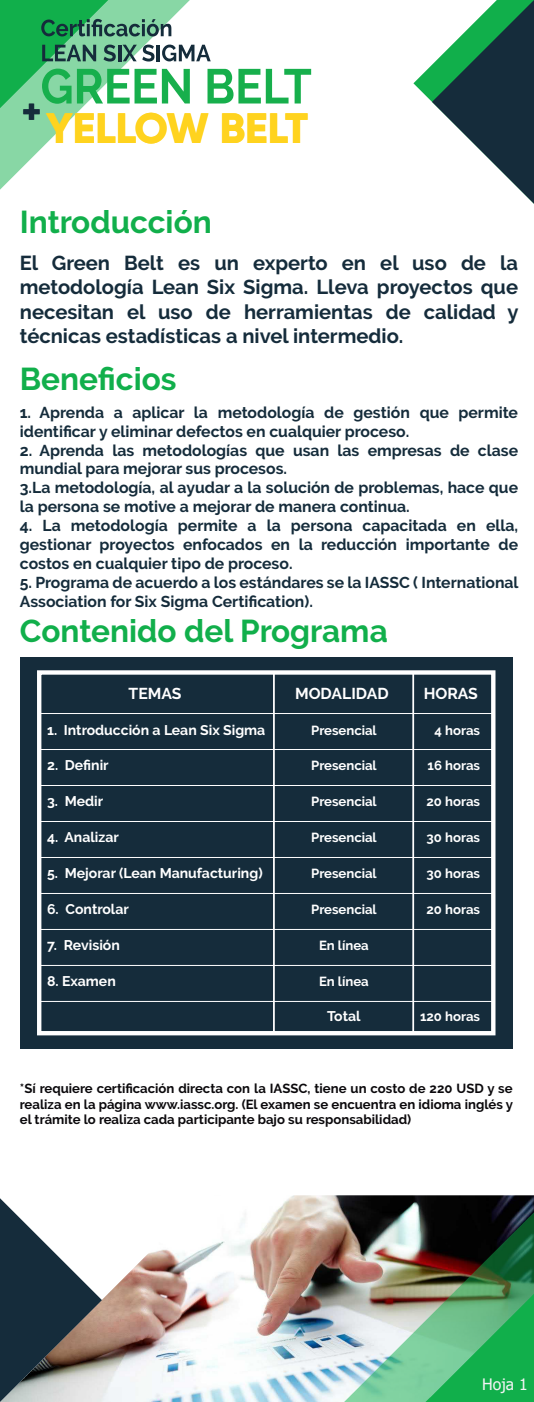
<style>
.page{position:relative;width:534px;height:1402px;background:#fff}
.page>*{position:absolute;margin:0;border:0;box-sizing:border-box;transform-origin:0 0}
.t1{font:800 42.44px "Gilroy";color:#ffd31f}
.t2{font:800 35px "Gilroy";color:#152c3b}
.t3{font:700 31.5px "Raleway";color:#11af4b}
.t4{font:700 20.12px/24.2px "Raleway";color:#152c3b;text-align:justify}
.t5{font:700 15.75px/18.9px "Raleway";color:#152c3b}
.t6{font:700 15.75px "Raleway";color:#fff}
.t7{font:15.75px "Tahoma";color:#f2f3f4}
.t8{font:700 14px "Raleway";color:#fff}
.t9{font:700 13.12px/15.8px "Raleway";color:#0b090c;text-align:justify}
.t10{font:700 13.12px "Raleway";color:#fff}
</style>
<div class="page">
<div style="left:20px;top:657px;width:492px;height:391px;background:#152c3b"></div>
<div style="left:37px;top:670px;width:458px;height:365px;border:4px solid #fff"></div>
<hr style="left:40px;top:713px;width:453px;height:1px;background:#fff">
<hr style="left:40px;top:749px;width:453px;height:1px;background:#fff">
<hr style="left:40px;top:785px;width:453px;height:1px;background:#fff">
<hr style="left:40px;top:821px;width:453px;height:1px;background:#fff">
<hr style="left:40px;top:857px;width:453px;height:1px;background:#fff">
<hr style="left:40px;top:893px;width:453px;height:1px;background:#fff">
<hr style="left:40px;top:929px;width:453px;height:1px;background:#fff">
<hr style="left:40px;top:965px;width:453px;height:1px;background:#fff">
<hr style="left:40px;top:1001px;width:453px;height:1px;background:#fff">
<hr style="left:273px;top:672px;width:1px;height:361px;background:#fff">
<hr style="left:412px;top:672px;width:2px;height:361px;background:#fff">
<img style="left:102px;top:1195px;width:431px;height:206px">
<img style="left:344px;top:1212px;width:189px;height:189px">
<svg style="left:0;top:108px;width:82px;height:82px"></svg>
<svg style="left:425px;top:1293px;width:108px;height:108px;background:#43b46b"></svg>
<svg style="left:0;top:1198px;width:102px;height:203px"></svg>
<svg style="left:0;top:0;width:311px;height:108px"></svg>
<svg style="left:413px;top:0;width:120px;height:203px"></svg>
<h2 class="t2" style="left:22px;top:90px;width:21px">+</h2>
<h1 class="t1" style="left:46px;top:101px;width:263px">YELLOW BELT</h1>
<h3 class="t3" style="left:20px;top:204px;width:193px">Introducción</h3>
<p class="t4" style="left:20px;top:251px;width:500px">El Green Belt es un experto en el uso de la metodología Lean Six Sigma. Lleva proyectos que necesitan el uso de herramientas de calidad y técnicas estadísticas a nivel intermedio.</p>
<h3 class="t3" style="left:20px;top:360px;width:158px">Beneficios</h3>
<p class="t5" style="left:20px;top:403px;width:499px">1. Aprenda a aplicar la metodología de gestión que permite identificar y eliminar defectos en cualquier proceso.</p>
<p class="t5" style="left:20px;top:440px;width:499px">2. Aprenda las metodologías que usan las empresas de clase mundial para mejorar sus procesos.<br>3.La metodología, al ayudar a la solución de problemas, hace que la persona se motive a mejorar de manera continua.</p>
<p class="t5" style="left:20px;top:516px;width:499px;text-align:justify">4. La metodología permite a la persona capacitada en ella, gestionar proyectos enfocados en la reducción importante de costos en cualquier tipo de proceso.</p>
<p class="t5" style="left:20px;top:573px;width:500px">5. Programa de acuerdo a los estándares se la IASSC ( International<br>Association for Six Sigma Certification).</p>
<h3 class="t3" style="left:20px;top:612px;width:369px">Contenido del Programa</h3>
<p class="t6" style="left:128px;top:684px;width:54px">TEMAS</p>
<p class="t8" style="left:47px;top:721px;width:219px">1. Introducción a Lean Six Sigma</p>
<p class="t10" style="left:311px;top:722px;width:67px">Presencial</p>
<p class="t10" style="left:434px;top:722px;width:47px">4 horas</p>
<p class="t10" style="left:427px;top:758px;width:54px">16 horas</p>
<p class="t10" style="left:426px;top:794px;width:55px">20 horas</p>
<p class="t10" style="left:426px;top:830px;width:55px">30 horas</p>
<p class="t10" style="left:426px;top:865px;width:55px">30 horas</p>
<p class="t10" style="left:426px;top:901px;width:55px">20 horas</p>
<p class="t6" style="left:295px;top:684px;width:95px">MODALIDAD</p>
<p class="t6" style="left:423px;top:684px;width:56px">HORAS</p>
<p class="t8" style="left:47px;top:757px;width:63px">2. Definir</p>
<p class="t8" style="left:47px;top:793px;width:58px">3. Medir</p>
<p class="t8" style="left:47px;top:829px;width:73px">4. Analizar</p>
<p class="t8" style="left:47px;top:865px;width:217px">5. Mejorar (Lean Manufacturing)</p>
<p class="t8" style="left:47px;top:900px;width:83px">6. Controlar</p>
<p class="t8" style="left:47px;top:936px;width:74px">7. Revisión</p>
<p class="t8" style="left:47px;top:972px;width:70px">8. Examen</p>
<p class="t10" style="left:311px;top:758px;width:67px">Presencial</p>
<p class="t10" style="left:311px;top:794px;width:67px">Presencial</p>
<p class="t10" style="left:311px;top:830px;width:67px">Presencial</p>
<p class="t10" style="left:311px;top:865px;width:67px">Presencial</p>
<p class="t10" style="left:311px;top:901px;width:67px">Presencial</p>
<p class="t10" style="left:319px;top:937px;width:51px">En línea</p>
<p class="t10" style="left:319px;top:973px;width:51px">En línea</p>
<p class="t8" style="left:327px;top:1008px;width:35px">Total</p>
<p class="t10" style="left:419px;top:1009px;width:62px">120 horas</p>
<p class="t9" style="left:20px;top:1080px;width:494px">*Sí requiere certificación directa con la IASSC, tiene un costo de 220 USD y se realiza en la página www.iassc.org. (El examen se encuentra en idioma inglés y el trámite lo realiza cada participante bajo su responsabilidad)</p>
<p class="t7" style="left:482px;top:1373px;width:47px">Hoja 1</p>
</div>
